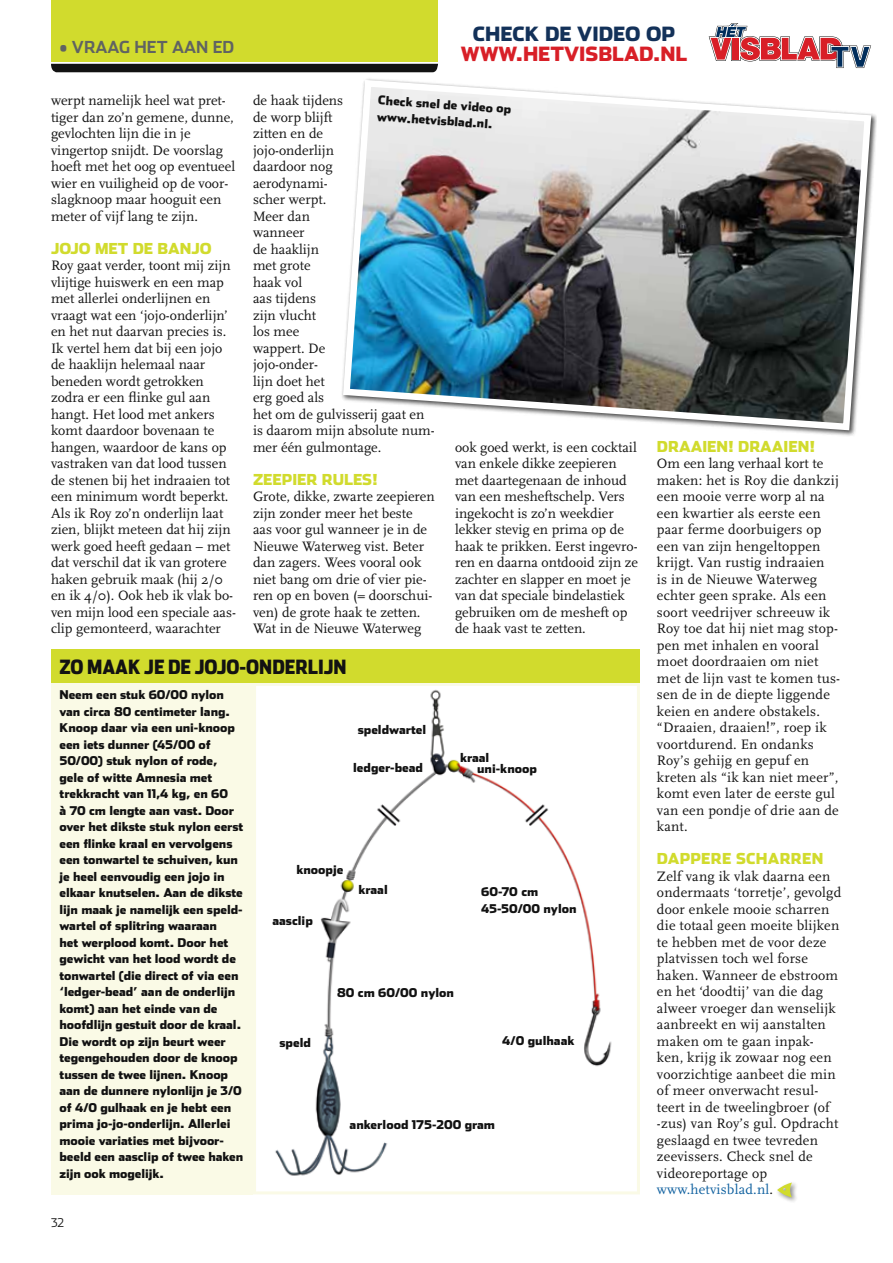
<style>
.page{position:relative;width:893px;height:1263px;background:#fff}
.page>*{position:absolute;margin:0;border:0;box-sizing:border-box;transform-origin:0 0}
.t1{font:900 19.5px "Stainless Cond";color:#121212}
.t2{font:900 19.5px "Stainless";letter-spacing:.145em;color:#d81f27}
.t3{font:900 19.5px "Stainless";color:#133159}
.t4{font:700 16.5px "Stainless";color:#606362}
.t5{font:900 15px "Stainless";color:#d1db2d}
.t6{font:14.25px/16.5px "Scala";color:#121212}
.t7{font:900 12px/16.5px "Stainless";letter-spacing:-.005em;color:#121212}
.t8{font:300 12px "Stainless";color:#121212}
.s1{color:#0f609f}
</style>
<div class="page">
<div style="left:51px;top:682px;width:202px;height:512px;background:#fafae6"></div>
<div style="left:51px;top:0;width:387px;height:62px;background:#d1db2d"></div>
<div style="left:51px;top:64px;width:387px;height:8px;background:#121212"></div>
<img style="left:275px;top:689px;width:337px;height:487px">
<div style="left:253px;top:683px;width:387px;height:511px;border:3px solid #fafae6"></div>
<div style="left:51px;top:650px;width:589px;height:33px;background:#d1db2d"></div>
<img style="left:342px;top:78px;width:533px;height:356px">
<div style="left:774px;top:1180px;width:24px;height:23px;background:#121212;opacity:.5"></div>
<svg style="left:777px;top:1182px;width:15px;height:15px"></svg>
<svg style="left:708px;top:23px;width:163px;height:45px"></svg>
<p class="t4" style="left:60px;top:37px;width:26px">• VRAA</p>
<p class="t4" style="left:119px;top:37px;width:28px">G HET</p>
<p class="t4" style="left:172px;top:37px;width:13px">AAN</p>
<p class="t4" style="left:213px;top:37px;width:11px">ED</p>
<h1 class="t3" style="left:473px;top:22px;width:204px">check de video op</h1>
<h1 class="t2" style="left:461px;top:41px;width:20px">www</h1>
<h1 class="t2" style="left:516px;top:41px;width:173px">.hetvisblad.nl</h1>
<p class="t6" style="left:51px;top:93px;width:186px">werpt namelijk heel wat pret&shy;tiger dan zo’n gemene, dunne, gevlochten lijn die in je vingertop snijdt. De voorslag hoeft met het oog op eventueel wier en vuiligheid op de voor&shy;slagknoop maar hooguit een meter of vijf lang te zijn.</p>
<p class="t5" style="left:51px;top:239px;width:161px">JOJO MET DE BANJO</p>
<p class="t6" style="left:51px;top:258px;width:186px">Roy gaat verder, toont mij zijn vlijtige huiswerk en een map met allerlei onderlijnen en vraagt wat een ‘jojo-onderlijn’ en het nut daarvan precies is.<br>Ik vertel hem dat bij een jojo de haaklijn helemaal naar beneden wordt getrokken zodra er een flinke gul aan hangt. Het lood met ankers komt daardoor bovenaan te hangen, waardoor de kans op vastraken van dat lood tussen de stenen bij het indraaien tot een minimum wordt beperkt.<br>Als ik Roy zo’n onderlijn laat zien, blijkt meteen dat hij zijn werk goed heeft gedaan – met dat verschil dat ik van grotere haken gebruik maak (hij 2/0 en ik 4/0). Ook heb ik vlak bo&shy;ven mijn lood een speciale aas&shy;clip gemonteerd, waarachter</p>
<p class="t6" style="left:253px;top:93px;width:183px">de haak tijdens<br>de worp blijft<br>zitten en de<br>jojo-onderlijn<br>daardoor nog<br>aerodynami-<br>scher werpt.<br>Meer dan<br>wanneer<br>de haaklijn<br>met grote<br>haak vol<br>aas tijdens<br>zijn vlucht<br>los mee<br>wappert. De<br>jojo-onder-<br>lijn doet het<br>erg goed als<br>het om de gulvisserij gaat en is daarom mijn absolute num&shy;mer één gulmontage.</p>
<p class="t5" style="left:253px;top:470px;width:126px">ZEEPIER RULES!</p>
<p class="t6" style="left:253px;top:489px;width:183px">Grote, dikke, zwarte zeepieren zijn zonder meer het beste aas voor gul wanneer je in de<br>Nieuwe Waterweg vist. Beter dan zagers. Wees vooral ook niet bang om drie of vier pie&shy;ren op en boven (= doorschui&shy;ven) de grote haak te zetten.<br>Wat in de Nieuwe Waterweg</p>
<p class="t7" style="left:379px;top:91px;width:135px;rotate:4deg">Check snel de video op www.hetvisblad.nl.</p>
<p class="t6" style="left:455px;top:439px;width:185px">ook goed werkt, is een cocktail van enkele dikke zeepieren met daartegenaan de inhoud van een mesheftschelp. Vers ingekocht is zo’n weekdier lekker stevig en prima op de haak te prikken. Eerst ingevro&shy;ren en daarna ontdooid zijn ze zachter en slapper en moet je van dat speciale bindelastiek gebruiken om de mesheft op de haak vast te zetten.</p>
<p class="t5" style="left:657px;top:437px;width:33px">DRAAI</p>
<p class="t5" style="left:707px;top:437px;width:64px">EN! DRAAI</p>
<p class="t5" style="left:788px;top:437px;width:28px">EN!</p>
<p class="t6" style="left:657px;top:456px;width:185px">Om een lang verhaal kort te maken: het is Roy die dankzij een mooie verre worp al na een kwartier als eerste een paar ferme doorbuigers op een van zijn hengeltoppen krijgt. Van rustig indraaien<br>is in de Nieuwe Waterweg echter geen sprake. Als een soort veedrijver schreeuw ik<br>Roy toe dat hij niet mag stop&shy;pen met inhalen en vooral moet doordraaien om niet met de lijn vast te komen tus&shy;sen de in de diepte liggende keien en andere obstakels. “Draaien, draaien!”, roep ik voortdurend. En ondanks<br>Roy’s gehijg en gepuf en kreten als “ik kan niet meer”, komt even later de eerste gul van een pondje of drie aan de kant.</p>
<p class="t5" style="left:657px;top:849px;width:55px">dappere</p>
<p class="t5" style="left:736px;top:849px;width:55px">scharren</p>
<p class="t6" style="left:657px;top:868px;width:186px">Zelf vang ik vlak daarna een ondermaats ‘torretje’, gevolgd door enkele mooie scharren die totaal geen moeite blijken te hebben met de voor deze platvissen toch wel forse haken. Wanneer de ebstroom en het ‘doodtij’ van die dag alweer vroeger dan wenselijk aanbreekt en wij aanstalten maken om te gaan inpak&shy;ken, krijg ik zowaar nog een voorzichtige aanbeet die min of meer onverwacht resul&shy;teert in de tweelingbroer (of -zus) van Roy’s gul. Opdracht geslaagd en twee tevreden zeevissers. Check snel de videoreportage op <span class="s1">www.hetvisblad.nl</span>.</p>
<h1 class="t1" style="left:60px;top:655px;width:289px">ZO MAAK JE DE JOJO-ONDERLIJN</h1>
<p class="t7" style="left:60px;top:686px;width:185px">Neem een stuk 60/00 nylon van circa 80 centimeter lang.<br>Knoop daar via een uni-knoop een iets dunner (45/00 of<br>50/00) stuk nylon of rode, gele of witte Amnesia met trekkracht van 11,4 kg, en 60<br>à 70 cm lengte aan vast. Door over het dikste stuk nylon eerst een flinke kraal en vervolgens een tonwartel te schuiven, kun je heel eenvoudig een jojo in elkaar knutselen. Aan de dikste lijn maak je namelijk een speld&shy;wartel of splitring waaraan<br>het werplood komt. Door het gewicht van het lood wordt de tonwartel (die direct of via een ‘ledger-bead’ aan de onderlijn komt) aan het einde van de hoofdlijn gestuit door de kraal.<br>Die wordt op zijn beurt weer tegengehouden door de knoop tussen de twee lijnen. Knoop aan de dunnere nylonlijn je 3/0 of 4/0 gulhaak en je hebt een prima jo-jo-onderlijn. Allerlei mooie variaties met bijvoor&shy;beeld een aasclip of twee haken zijn ook mogelijk.</p>
<p class="t7" style="left:358px;top:721px;width:70px">speldwartel</p>
<p class="t7" style="left:353px;top:759px;width:71px">ledger-bead</p>
<p class="t7" style="left:477px;top:751px;width:61px;line-height:11.1px;text-indent:-17px">kraal uni-knoop</p>
<p class="t7" style="left:296px;top:861px;width:49px">knoopje</p>
<p class="t7" style="left:358px;top:881px;width:31px">kraal</p>
<p class="t7" style="left:481px;top:883px;width:97px">60-70 cm<br>45-50/00 nylon</p>
<p class="t7" style="left:272px;top:912px;width:42px">aasclip</p>
<p class="t7" style="left:337px;top:984px;width:118px">80 cm 60/00 nylon</p>
<p class="t7" style="left:502px;top:1032px;width:74px">4/0 gulhaak</p>
<p class="t7" style="left:279px;top:1034px;width:33px">speld</p>
<p class="t7" style="left:350px;top:1116px;width:147px">ankerlood 175-200 gram</p>
<p class="t8" style="left:51px;top:1216px;width:15px">32</p>
</div>
